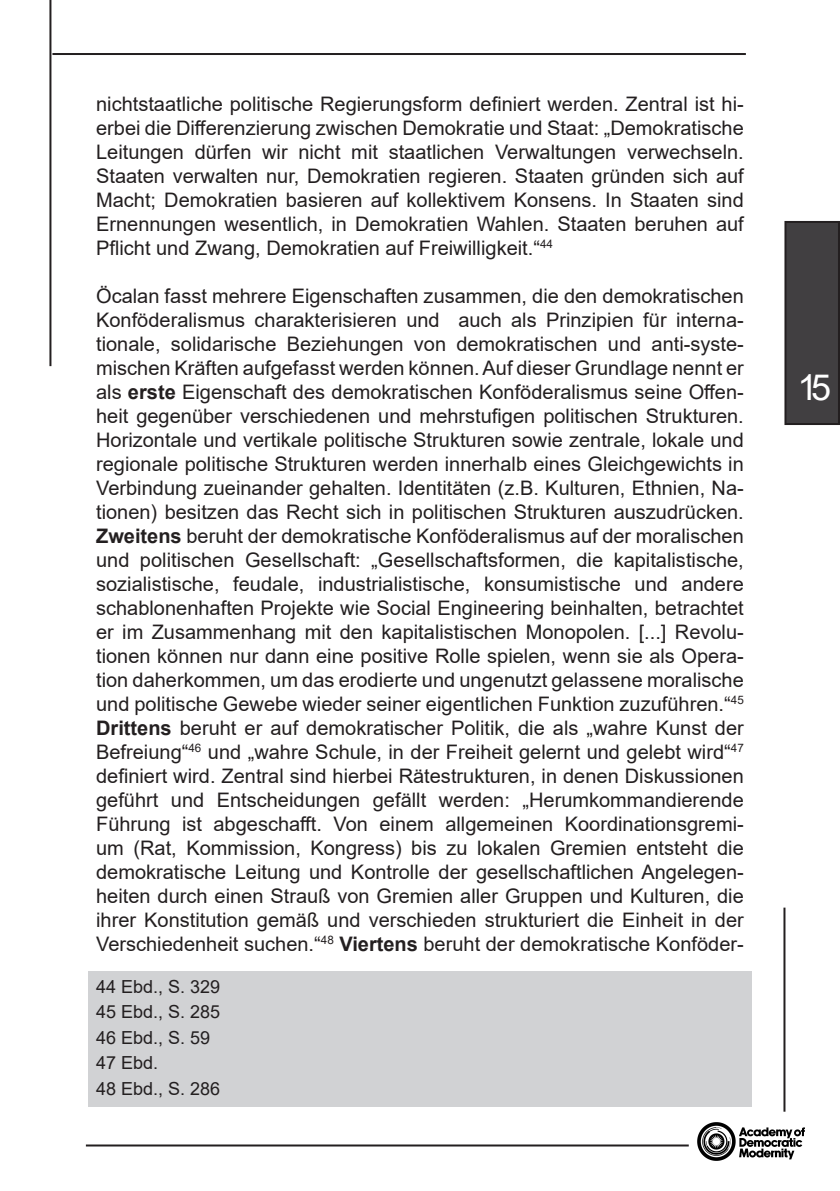
<style>
.page{position:relative;width:840px;height:1191px;background:#fff}
.page>*{position:absolute;margin:0;border:0;box-sizing:border-box;transform-origin:0 0}
.t1{font:36px "Arial";color:#fff}
.t2{font:20px/24px "Arial";color:#231f20;text-align:justify}
.Footnote{font:18px "Arial";color:#231f20}
.s1{font-weight:700}
</style>
<div class="page">
<div style="left:785px;top:222px;width:53px;height:202px;background:#413f41"></div>
<div style="left:784px;top:221px;width:55px;height:204px;border:2px solid #231f20"></div>
<img style="left:697px;top:1111px;width:108px;height:50px">
<hr style="left:52px;top:53px;width:693px;height:2px;background:#231f20">
<hr style="left:49px;top:0;width:2px;height:366px;background:#231f20">
<hr style="left:86px;top:1144px;width:602px;height:2px;background:#231f20">
<hr style="left:783px;top:907px;width:2px;height:204px;background:#231f20">
<div style="left:88px;top:971px;width:663px;height:33px;background:#d1d2d4"></div>
<div style="left:88px;top:997px;width:663px;height:33px;background:#d1d2d4"></div>
<div style="left:88px;top:1022px;width:663px;height:33px;background:#d1d2d4"></div>
<div style="left:88px;top:1048px;width:663px;height:33px;background:#d1d2d4"></div>
<div style="left:88px;top:1073px;width:663px;height:33px;background:#d1d2d4"></div>
<p class="t2" style="left:96px;top:91px;width:649px">nichtstaatliche politische Regierungsform definiert werden. Zentral ist hi&shy;erbei die Differenzierung zwischen Demokratie und Staat: „Demokratische Leitungen dürfen wir nicht mit staatlichen Verwaltungen verwechseln.<br>Staaten verwalten nur, Demokratien regieren. Staaten gründen sich auf Macht; Demokratien basieren auf kollektivem Konsens. In Staaten sind Ernennungen wesentlich, in Demokratien Wahlen. Staaten beruhen auf Pflicht und Zwang, Demokratien auf Freiwilligkeit.“<sup>44</sup></p>
<p class="t2" style="left:96px;top:283px;width:649px">Öcalan fasst mehrere Eigenschaften zusammen, die den demokratischen Konföderalismus charakterisieren und auch als Prinzipien für interna&shy;tionale, solidarische Beziehungen von demokratischen und anti-syste&shy;mischen Kräften aufgefasst werden können. Auf dieser Grundlage nennt er als <span class="s1">erste</span> Eigenschaft des demokratischen Konföderalismus seine Offen&shy;heit gegenüber verschiedenen und mehrstufigen politischen Strukturen.<br>Horizontale und vertikale politische Strukturen sowie zentrale, lokale und regionale politische Strukturen werden innerhalb eines Gleichgewichts in Verbindung zueinander gehalten. Identitäten (z.B. Kulturen, Ethnien, Na&shy;tionen) besitzen das Recht sich in politischen Strukturen auszudrücken.<br><span class="s1">Zweitens</span> beruht der demokratische Konföderalismus auf der moralischen und politischen Gesellschaft: „Gesellschaftsformen, die kapitalistische, sozialistische, feudale, industrialistische, konsumistische und andere schablonenhaften Projekte wie Social Engineering beinhalten, betrachtet er im Zusammenhang mit den kapitalistischen Monopolen. [...] Revolu&shy;tionen können nur dann eine positive Rolle spielen, wenn sie als Opera&shy;tion daherkommen, um das erodierte und ungenutzt gelassene moralische und politische Gewebe wieder seiner eigentlichen Funktion zuzuführen.“<sup>45<br></sup><span class="s1">Drittens</span> beruht er auf demokratischer Politik, die als „wahre Kunst der Befreiung“<sup>46</sup> und „wahre Schule, in der Freiheit gelernt und gelebt wird“<sup>47 </sup>definiert wird. Zentral sind hierbei Rätestrukturen, in denen Diskussionen geführt und Entscheidungen gefällt werden: „Herumkommandierende Führung ist abgeschafft. Von einem allgemeinen Koordinationsgremi&shy;um (Rat, Kommission, Kongress) bis zu lokalen Gremien entsteht die demokratische Leitung und Kontrolle der gesellschaftlichen Angelegen&shy;heiten durch einen Strauß von Gremien aller Gruppen und Kulturen, die ihrer Konstitution gemäß und verschieden strukturiert die Einheit in der Verschiedenheit suchen.“<sup>48</sup> <span class="s1">Viertens</span> beruht der demokratische Konföder-</p>
<p class="Footnote" style="left:96px;top:973px;width:126px">44 Ebd., S. 329</p>
<p class="Footnote" style="left:96px;top:999px;width:126px">45 Ebd., S. 285</p>
<p class="Footnote" style="left:96px;top:1025px;width:116px">46 Ebd., S. 59</p>
<p class="Footnote" style="left:96px;top:1050px;width:64px">47 Ebd.</p>
<p class="Footnote" style="left:96px;top:1076px;width:126px">48 Ebd., S. 286</p>
<h1 class="t1" style="left:797px;top:362px;width:35px">15</h1>
</div>
